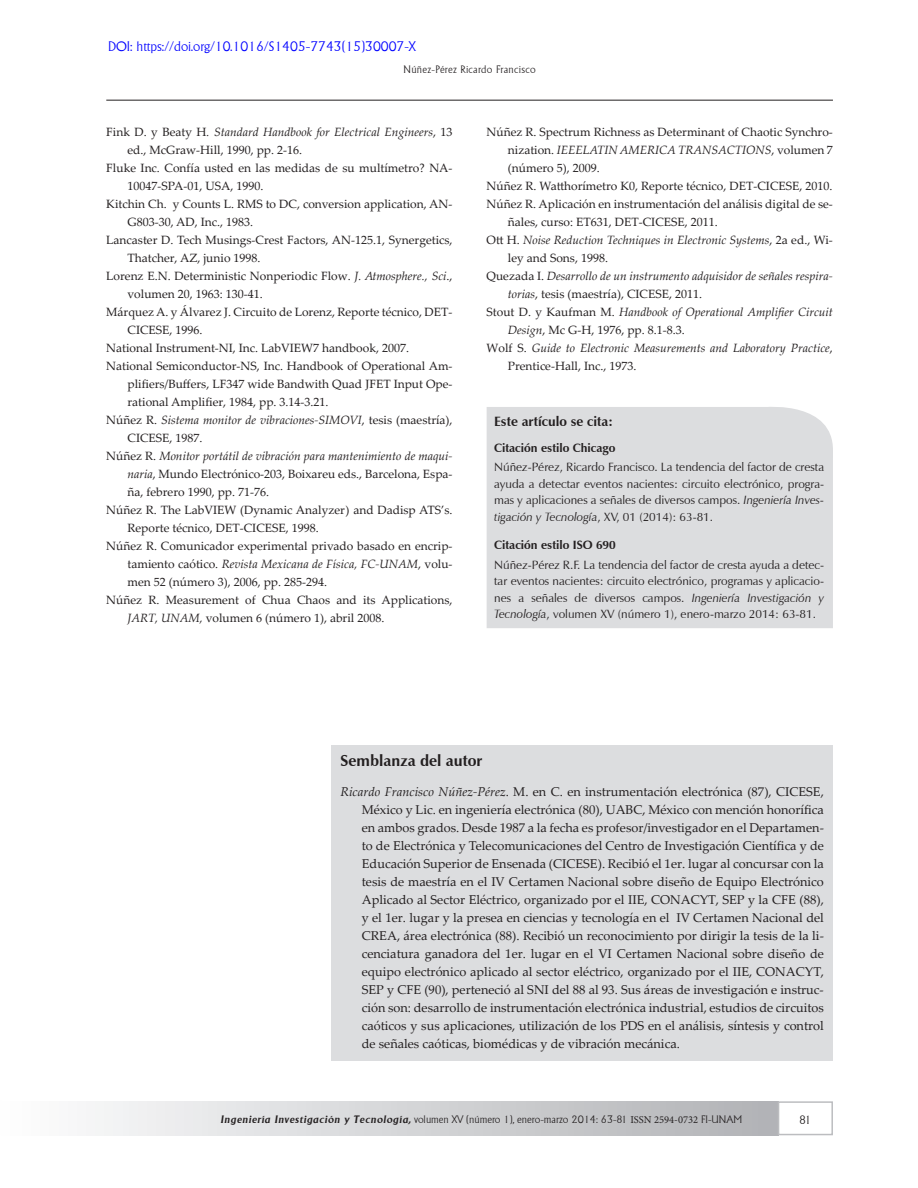
<style>
.page{position:relative;width:918px;height:1188px;background:#fff}
.page>*{position:absolute;margin:0;border:0;box-sizing:border-box;transform-origin:0 0}
.t1{font:700 15.75px "Zapf Humanist 601 BT";color:#231f20}
.t2{font:300 13.5px "Adelon";color:#00f}
.t3{font:700 13.5px "Zapf Humanist 601 BT";color:#231f20}
.t4{font:12.75px/18px "Palatino Linotype";color:#231f20;text-align:justify}
.t5{font:12px "Palatino Linotype";color:#231f20}
.t6{font:italic 12px "Palatino Linotype";color:#231f20}
.t7{font:12px/16.5px "Zapf Humanist 601 BT";color:#231f20;text-align:justify}
.t8{font:700 12px "Zapf Humanist 601 BT";color:#231f20}
.t9{font:300 12px "Adelon";color:#231f20}
.t10{font:300 10.5px "Adelon";color:#231f20}
.t11{font:300 10.5px "Adelon";letter-spacing:.025em;color:#231f20}
.s1{font-style:normal}
.s2{font-style:italic}
.s3{font-weight:600;font-style:italic}
.s4{font-family:"Minion Pro";font-weight:400}
</style>
<div class="page">
<div style="left:0;top:1101px;width:778px;height:34px;background:linear-gradient(to right,#fefefe,#b0b2b5)"></div>
<div style="left:778px;top:1101px;width:55px;height:34px;border:2px solid #bcbdc0"></div>
<hr style="left:0;top:1101px;width:2px;height:34px;background:#fefefe">
<hr style="left:106px;top:100px;width:727px;height:1px;background:#231f20">
<div style="left:487px;top:407px;width:346px;height:221px;background:#dcdddf"></div>
<div style="left:332px;top:745px;width:501px;height:315px;background:#dcdddf"></div>
<p class="t2" style="left:108px;top:38px;width:310px">DOI: https://doi.org/10.1016/S1405-7743(15)30007-X</p>
<p class="t11" style="left:404px;top:63px;width:134px">Núñez-Pérez Ricardo Francisco</p>
<p class="t6" style="left:106px;top:124px;width:348px"><span class="s1">Fink D. y Beaty H</span>. Standard Handbook for Electrical Engineers<span class="s1">, 13</span></p>
<p class="t5" style="left:128px;top:142px;width:176px">ed., McGraw-Hill, 1990, pp. 2-16.</p>
<p class="t5" style="left:106px;top:160px;width:348px">Fluke Inc. Confía usted en las medidas de su multímetro? NA-</p>
<p class="t5" style="left:128px;top:178px;width:138px">10047-SPA-01, USA, 1990.</p>
<p class="t5" style="left:106px;top:196px;width:348px">Kitchin Ch. y Counts L. RMS to DC, conversion application, AN-</p>
<p class="t5" style="left:128px;top:214px;width:127px">G803-30, AD, Inc., 1983.</p>
<p class="t5" style="left:106px;top:232px;width:348px">Lancaster D. Tech Musings-Crest Factors, AN-125.1, Synergetics,</p>
<p class="t5" style="left:128px;top:250px;width:135px">Thatcher, AZ, junio 1998.</p>
<p class="t5" style="left:106px;top:268px;width:348px">Lorenz E.N. Deterministic Nonperiodic Flow. <span class="s2">J. Atmosphere., Sci</span>.,</p>
<p class="t5" style="left:128px;top:286px;width:137px">volumen 20, 1963: 130-41.</p>
<p class="t5" style="left:106px;top:304px;width:348px">Márquez A. y Álvarez J. Circuito de Lorenz, Reporte técnico, DET-</p>
<p class="t5" style="left:128px;top:322px;width:77px">CICESE, 1996.</p>
<p class="t5" style="left:106px;top:340px;width:304px">National Instrument-NI, Inc. LabVIEW7 handbook, 2007.</p>
<p class="t5" style="left:106px;top:358px;width:348px">National Semiconductor-NS, Inc. Handbook of Operational Am-</p>
<p class="t5" style="left:128px;top:376px;width:327px">plifiers/Buffers, LF347 wide Bandwith Quad JFET Input Ope-</p>
<p class="t5" style="left:128px;top:394px;width:203px">rational Amplifier, 1984, pp. 3.14-3.21.</p>
<p class="t6" style="left:106px;top:412px;width:348px"><span class="s1">Núñez R.</span> Sistema monitor de vibraciones-SIMOVI<span class="s1">, tesis (maestría),</span></p>
<p class="t5" style="left:128px;top:430px;width:77px">CICESE, 1987.</p>
<p class="t6" style="left:106px;top:448px;width:348px"><span class="s1">Núñez R.</span> Monitor portátil de vibración para mantenimiento de maqui-</p>
<p class="t5" style="left:128px;top:466px;width:327px"><span class="s2">naria</span>, Mundo Electrónico-203, Boixareu eds., Barcelona, Espa-</p>
<p class="t5" style="left:128px;top:484px;width:143px">ña, febrero 1990, pp. 71-76.</p>
<p class="t5" style="left:106px;top:502px;width:348px">Núñez R. The LabVIEW (Dynamic Analyzer) and Dadisp ATS’s.</p>
<p class="t5" style="left:128px;top:520px;width:193px">Reporte técnico, DET-CICESE, 1998.</p>
<p class="t5" style="left:106px;top:538px;width:348px">Núñez R. Comunicador experimental privado basado en encrip-</p>
<p class="t6" style="left:128px;top:556px;width:327px"><span class="s1">tamiento caótico.</span> Revista Mexicana de Física, FC-UNAM<span class="s1">, volu-</span></p>
<p class="t5" style="left:128px;top:574px;width:201px">men 52 (número 3), 2006, pp. 285-294.</p>
<p class="t5" style="left:106px;top:592px;width:348px">Núñez R. Measurement of Chua Chaos and its Applications,</p>
<p class="t5" style="left:128px;top:610px;width:258px"><span class="s2">JART, UNAM,</span> volumen 6 (número 1), abril 2008.</p>
<p class="t5" style="left:487px;top:124px;width:348px">Núñez R. Spectrum Richness as Determinant of Chaotic Synchro-</p>
<p class="t6" style="left:508px;top:142px;width:327px"><span class="s1">nization.</span> IEEELATIN AMERICA TRANSACTIONS<span class="s1">, volumen 7</span></p>
<p class="t5" style="left:508px;top:160px;width:93px">(número 5), 2009.</p>
<p class="t5" style="left:487px;top:178px;width:347px">Núñez R. Watthorímetro K0, Reporte técnico, DET-CICESE, 2010.</p>
<p class="t5" style="left:487px;top:196px;width:348px">Núñez R. Aplicación en instrumentación del análisis digital de se-</p>
<p class="t5" style="left:508px;top:214px;width:211px">ñales, curso: ET631, DET-CICESE, 2011.</p>
<p class="t6" style="left:487px;top:232px;width:348px"><span class="s1">Ott H.</span> Noise Reduction Techniques in Electronic Systems<span class="s1">, 2a ed., Wi-</span></p>
<p class="t5" style="left:508px;top:250px;width:102px">ley and Sons, 1998.</p>
<p class="t6" style="left:487px;top:268px;width:348px"><span class="s1">Quezada I.</span> Desarrollo de un instrumento adquisidor de señales respira-</p>
<p class="t5" style="left:508px;top:286px;width:196px"><span class="s2">torias</span>, tesis (maestría), CICESE, 2011.</p>
<p class="t6" style="left:487px;top:304px;width:348px"><span class="s1">Stout D. y Kaufman M.</span> Handbook of Operational Amplifier Circuit</p>
<p class="t5" style="left:508px;top:322px;width:178px"><span class="s2">Design</span>, Mc G-H, 1976, pp. 8.1-8.3.</p>
<p class="t6" style="left:487px;top:340px;width:348px"><span class="s1">Wolf S.</span> Guide to Electronic Measurements and Laboratory Practice<span class="s1">,</span></p>
<p class="t5" style="left:508px;top:358px;width:130px">Prentice-Hall, Inc., 1973.</p>
<p class="t3" style="left:494px;top:413px;width:120px">Este artículo se cita:</p>
<p class="t8" style="left:494px;top:440px;width:123px">Citación estilo Chicago</p>
<p class="t7" style="left:494px;top:459px;width:332px">Núñez-Pérez, Ricardo Francisco. La tendencia del factor de cresta ayuda a detectar eventos nacientes: circuito electrónico, progra&shy;mas y aplicaciones a señales de diversos campos. <span class="s2">Ingeniería Inves&shy;tigación y Tecnología</span>, XV, 01 (2014): 63-81.</p>
<p class="t8" style="left:494px;top:538px;width:123px">Citación estilo ISO 690</p>
<p class="t7" style="left:494px;top:556px;width:332px">Núñez-Pérez R.F. La tendencia del factor de cresta ayuda a detec&shy;tar eventos nacientes: circuito electrónico, programas y aplicacio&shy;nes a señales de diversos campos. <span class="s2">Ingeniería Investigación y Tecnología</span>, volumen XV (número 1), enero-marzo 2014: 63-81.</p>
<h1 class="t1" style="left:341px;top:751px;width:144px">Semblanza del autor</h1>
<p class="t4" style="left:362px;top:782px;width:464px;text-indent:-21px"><span class="s2">Ricardo Francisco Núñez-Pérez</span>. M. en C. en instrumentación electrónica (87), CICESE, México y Lic. en ingeniería electrónica (80), UABC, México con mención honorífica en ambos grados. Desde 1987 a la fecha es profesor/investigador en el Departamen&shy;to de Electrónica y Telecomunicaciones del Centro de Investigación Científica y de Educación Superior de Ensenada (CICESE). Recibió el 1er. lugar al concursar con la tesis de maestría en el IV Certamen Nacional sobre diseño de Equipo Electrónico Aplicado al Sector Eléctrico, organizado por el IIE, CONACYT, SEP y la CFE (88), y el 1er. lugar y la presea en ciencias y tecnología en el IV Certamen Nacional del CREA, área electrónica (88). Recibió un reconocimiento por dirigir la tesis de la li&shy;cenciatura ganadora del 1er. lugar en el VI Certamen Nacional sobre diseño de equipo electrónico aplicado al sector eléctrico, organizado por el IIE, CONACYT, SEP y CFE (90), perteneció al SNI del 88 al 93. Sus áreas de investigación e instruc&shy;ción son: desarrollo de instrumentación electrónica industrial, estudios de circuitos caóticos y sus aplicaciones, utilización de los PDS en el análisis, síntesis y control de señales caóticas, biomédicas y de vibración mecánica.</p>
<p class="t10" style="left:221px;top:1113px;width:523px"><span class="s3">Ingeniería Investigación y Tecnología,</span> volumen XV (número 1), enero-marzo 2014: 63-81 <span class="s4">ISSN 2594-0732</span> FI-UNAM</p>
<p class="t9" style="left:799px;top:1113px;width:14px">81</p>
</div>
